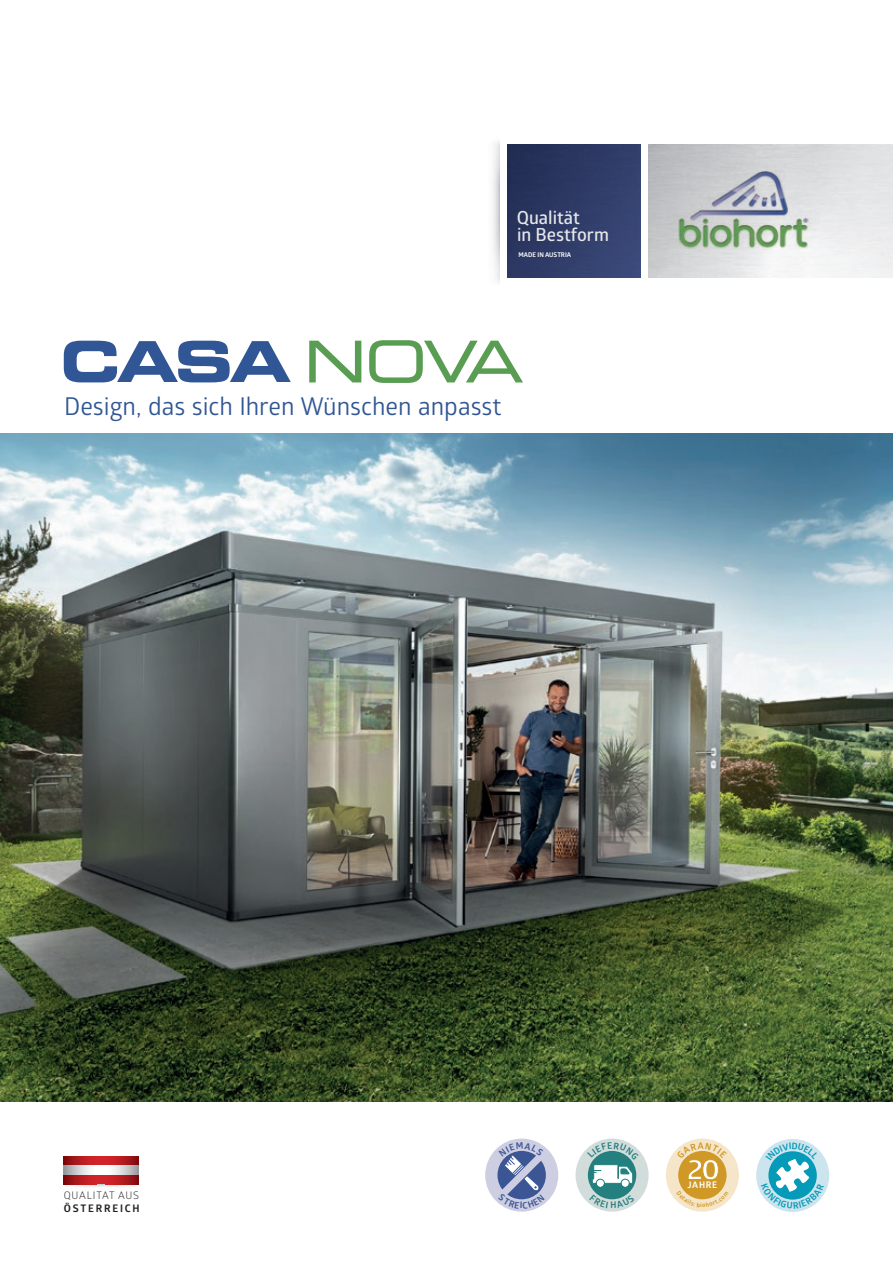
<style>
.page{position:relative;width:893px;height:1263px;background:#fff}
.page>*{position:absolute;margin:0;border:0;box-sizing:border-box;transform-origin:0 0}
.t1{font:24.6px "Glober";color:#305695}
.t2{font:600 18px/17.1px "Glober";color:#e6e7e9}
.t3{font:10.35px "Glober";letter-spacing:.065em;color:#231f20}
.t4{font:700 10.35px "Glober";letter-spacing:.17em;color:#231f20}
.t5{font:700 9px "Glober";letter-spacing:.075em;color:#fff}
.t6{font:700 6.45px "Glober";color:#fff}
</style>
<div class="page">
<img style="left:648px;top:145px;width:245px;height:132px">
<img style="left:507px;top:145px;width:133px;height:132px">
<img style="left:492px;top:141px;width:7px;height:141px">
<img style="left:499px;top:137px;width:1px;height:148px">
<img style="left:0;top:434px;width:893px;height:667px">
<div style="left:485px;top:1138px;width:73px;height:74px;background:#cdcee1;border-radius:50%"></div>
<div style="left:575px;top:1138px;width:74px;height:74px;background:#d2dcdb;border-radius:50%"></div>
<div style="left:588px;top:1151px;width:48px;height:48px;background:#23807e;border-radius:50%"></div>
<img style="left:64px;top:1184px;width:74px;height:3px">
<div style="left:64px;top:1156px;width:74px;height:9px;background:#d1232a"></div>
<div style="left:64px;top:1175px;width:74px;height:9px;background:#d1232a"></div>
<svg style="left:64px;top:1156px;width:24px;height:9px"></svg>
<svg style="left:64px;top:1175px;width:24px;height:9px"></svg>
<svg style="left:64px;top:1165px;width:26px;height:10px"></svg>
<svg style="left:115px;top:1156px;width:23px;height:9px"></svg>
<svg style="left:115px;top:1175px;width:23px;height:9px"></svg>
<svg style="left:113px;top:1165px;width:25px;height:10px"></svg>
<div style="left:756px;top:1139px;width:73px;height:73px;background:#cce4ed;border-radius:50%"></div>
<div style="left:666px;top:1138px;width:73px;height:74px;background:#f5e6ca;border-radius:50%"></div>
<div style="left:678px;top:1151px;width:49px;height:48px;background:#d09927;border-radius:50%"></div>
<svg style="left:309px;top:341px;width:52px;height:41px"></svg>
<svg style="left:369px;top:340px;width:154px;height:43px"></svg>
<svg style="left:64px;top:341px;width:227px;height:41px"></svg>
<svg style="left:498px;top:1142px;width:47px;height:66px"></svg>
<svg style="left:587px;top:1142px;width:52px;height:46px"></svg>
<svg style="left:590px;top:1194px;width:44px;height:14px"></svg>
<svg style="left:761px;top:1142px;width:63px;height:67px"></svg>
<svg style="left:677px;top:1142px;width:50px;height:38px"></svg>
<svg style="left:676px;top:1191px;width:53px;height:16px"></svg>
<p class="t2" style="left:517px;top:209px;width:94px">Qualität<br>in Bestform</p>
<p class="t6" style="left:518px;top:250px;width:54px">MADE IN AUSTRIA</p>
<p class="t1" style="left:64px;top:389px;width:439px">Design, das sich Ihren Wünschen anpasst</p>
<p class="t3" style="left:64px;top:1189px;width:77px">QUALITÄT AUS</p>
<p class="t4" style="left:64px;top:1200px;width:77px">ÖSTERREICH</p>
<p class="t5" style="left:688px;top:1178px;width:31px">JAHRE</p>
</div>
